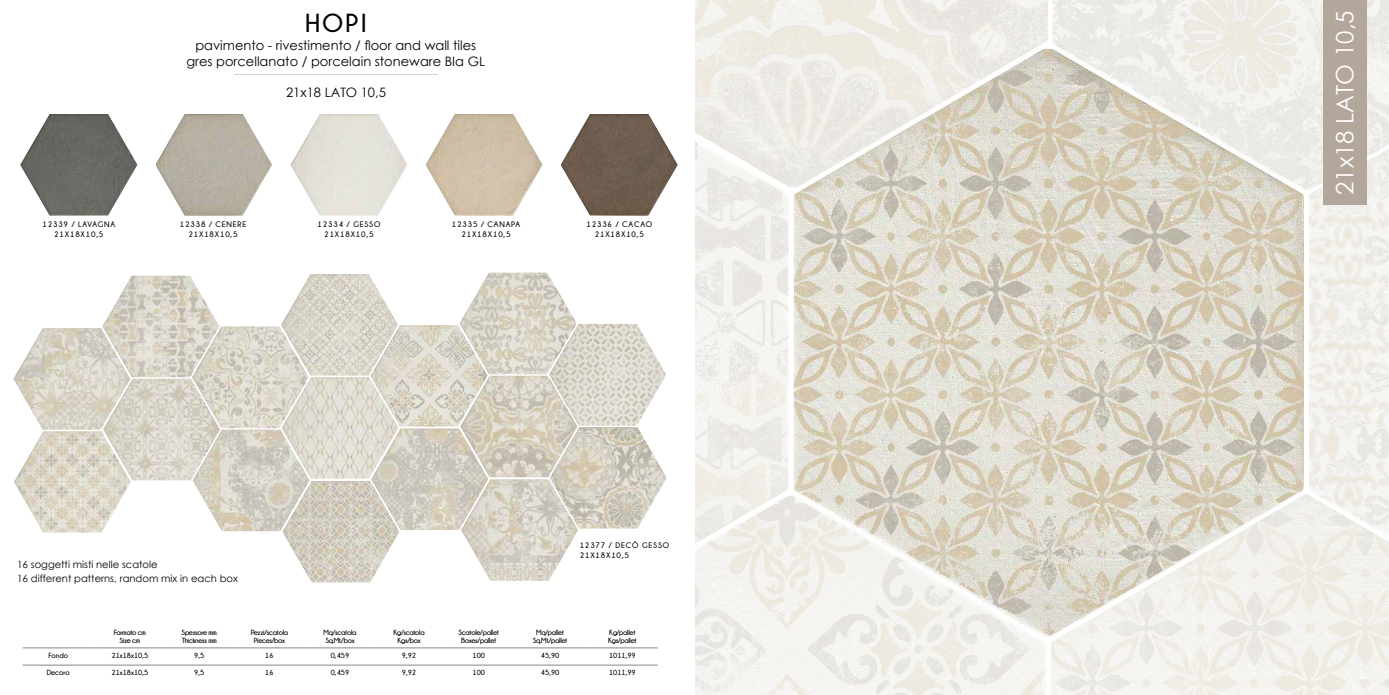
<style>
.page{position:relative;width:1389px;height:695px;background:#fff}
.page>*{position:absolute;margin:0;border:0;box-sizing:border-box;transform-origin:0 0}
.t1{font:700 26px "Champagne&Limousines";color:#000}
.t2{font:24px "Century Gothic";color:#fff}
.t3{font:13px/15.6px "Century Gothic";color:#000;text-align:center}
.t4{font:10px/14px "Century Gothic";color:#000}
.t5{font:700 8px/9.6px "Champagne&Limousines";letter-spacing:.1em;color:#000;text-align:center}
.t6{font:700 7.5px/7.5px "Champagne&Limousines";letter-spacing:-.04em;color:#000;text-align:center}
.t7{font:700 7.5px "Champagne&Limousines";color:#000}
</style>
<div class="page">
<img style="left:695px;top:495px;width:351px;height:199px">
<img style="left:695px;top:187px;width:94px;height:448px">
<img style="left:695px;top:0;width:353px;height:187px">
<img style="left:20px;top:114px;width:117px;height:102px">
<img style="left:1309px;top:191px;width:80px;height:302px">
<img style="left:1051px;top:493px;width:338px;height:201px">
<img style="left:1052px;top:0;width:337px;height:191px">
<div style="left:1324px;top:0;width:43px;height:204px;background:#b3a79c"></div>
<img style="left:794px;top:49px;width:510px;height:587px">
<img style="left:156px;top:114px;width:116px;height:102px">
<img style="left:291px;top:114px;width:117px;height:102px">
<img style="left:426px;top:114px;width:116px;height:102px">
<img style="left:561px;top:114px;width:117px;height:102px">
<hr style="left:23px;top:647px;width:72px;height:1px;background:#878787">
<hr style="left:95px;top:647px;width:70px;height:1px;background:#878787">
<hr style="left:165px;top:647px;width:69px;height:1px;background:#878787">
<hr style="left:234px;top:647px;width:71px;height:1px;background:#878787">
<hr style="left:305px;top:647px;width:70px;height:1px;background:#878787">
<hr style="left:375px;top:647px;width:68px;height:1px;background:#878787">
<hr style="left:443px;top:647px;width:71px;height:1px;background:#878787">
<hr style="left:514px;top:647px;width:72px;height:1px;background:#878787">
<hr style="left:586px;top:647px;width:72px;height:1px;background:#878787">
<hr style="left:23px;top:664px;width:72px;height:1px;background:#878787">
<hr style="left:95px;top:664px;width:70px;height:1px;background:#878787">
<hr style="left:165px;top:664px;width:69px;height:1px;background:#878787">
<hr style="left:234px;top:664px;width:71px;height:1px;background:#878787">
<hr style="left:305px;top:664px;width:70px;height:1px;background:#878787">
<hr style="left:375px;top:664px;width:68px;height:1px;background:#878787">
<hr style="left:443px;top:664px;width:71px;height:1px;background:#878787">
<hr style="left:514px;top:664px;width:72px;height:1px;background:#878787">
<hr style="left:586px;top:664px;width:72px;height:1px;background:#878787">
<img style="left:13px;top:328px;width:118px;height:205px">
<img style="left:103px;top:275px;width:116px;height:205px">
<img style="left:192px;top:326px;width:118px;height:205px">
<img style="left:281px;top:274px;width:117px;height:101px">
<img style="left:282px;top:377px;width:117px;height:101px">
<img style="left:371px;top:325px;width:89px;height:101px">
<img style="left:460px;top:272px;width:117px;height:205px">
<img style="left:549px;top:324px;width:117px;height:101px">
<img style="left:371px;top:428px;width:117px;height:102px">
<img style="left:550px;top:427px;width:117px;height:101px">
<img style="left:283px;top:481px;width:116px;height:101px">
<img style="left:461px;top:479px;width:117px;height:102px">
<hr style="left:234px;top:74px;width:204px;height:1px;background:#d0d0d0">
<h1 class="t1" style="left:305px;top:9px;width:63px">HOPI</h1>
<h3 class="t3" style="left:187px;top:37px;width:300px">pavimento - rivestimento / floor and wall tiles gres porcellanato / porcelain stoneware BIa GL</h3>
<h3 class="t3" style="left:286px;top:85px;width:101px">21x18 LATO 10,5</h3>
<p class="t5" style="left:42px;top:220px;width:74px">12339 / LAVAGNA<br>21X18X10,5</p>
<p class="t5" style="left:180px;top:220px;width:68px">12338 / CENERE<br>21X18X10,5</p>
<p class="t5" style="left:318px;top:220px;width:64px">12334 / GESSO<br>21X18X10,5</p>
<p class="t5" style="left:452px;top:220px;width:70px">12335 / CANAPA<br>21X18X10,5</p>
<p class="t5" style="left:586px;top:220px;width:67px">12336 / CACAO<br>21X18X10,5</p>
<h3 class="t4" style="left:17px;top:556px;width:222px">16 soggetti misti nelle scatole<br>16 different patterns, random mix in each box</h3>
<p class="t5" style="left:580px;top:540px;width:91px;text-align:left">12377 / DECÒ GESSO<br>21X18X10,5</p>
<p class="t6" style="left:114px;top:629px;width:34px">Formato cm<br>Size cm</p>
<p class="t6" style="left:182px;top:629px;width:37px;text-align:left">Spessore mm<br>Thickness mm</p>
<p class="t6" style="left:251px;top:629px;width:39px">Pezzi/scatola<br>Pieces/box</p>
<p class="t6" style="left:324px;top:629px;width:34px;text-align:left">Mq/scatola<br>Sq.Mt./box</p>
<p class="t6" style="left:393px;top:629px;width:33px">Kg/scatola<br>Kgs/box</p>
<p class="t6" style="left:459px;top:629px;width:42px">Scatole/pallet<br>Boxes/pallet</p>
<p class="t6" style="left:533px;top:629px;width:36px">Mq/pallet<br>Sq.Mt./pallet</p>
<p class="t6" style="left:608px;top:629px;width:30px;text-align:left">Kg/pallet<br>Kgs/pallet</p>
<p class="t6" style="left:49px;top:651px;width:21px">Fondo</p>
<p class="t7" style="left:111px;top:651px;width:38px">21x18x10,5</p>
<p class="t6" style="left:194px;top:651px;width:12px">9,5</p>
<p class="t6" style="left:265px;top:651px;width:10px">16</p>
<p class="t6" style="left:331px;top:651px;width:20px">0,459</p>
<p class="t6" style="left:402px;top:651px;width:16px">9,92</p>
<p class="t6" style="left:472px;top:651px;width:14px">100</p>
<p class="t6" style="left:541px;top:651px;width:20px">45,90</p>
<p class="t6" style="left:609px;top:651px;width:28px">1011,99</p>
<p class="t6" style="left:47px;top:668px;width:25px">Decoro</p>
<p class="t7" style="left:111px;top:668px;width:38px">21x18x10,5</p>
<p class="t6" style="left:194px;top:668px;width:12px">9,5</p>
<p class="t6" style="left:265px;top:668px;width:10px">16</p>
<p class="t6" style="left:331px;top:668px;width:20px">0,459</p>
<p class="t6" style="left:402px;top:668px;width:16px">9,92</p>
<p class="t6" style="left:472px;top:668px;width:14px">100</p>
<p class="t6" style="left:541px;top:668px;width:20px">45,90</p>
<p class="t6" style="left:609px;top:668px;width:28px">1011,99</p>
<h2 class="t2" style="left:1328px;top:195px;width:186px;rotate:-90deg">21x18 LATO 10,5</h2>
</div>
